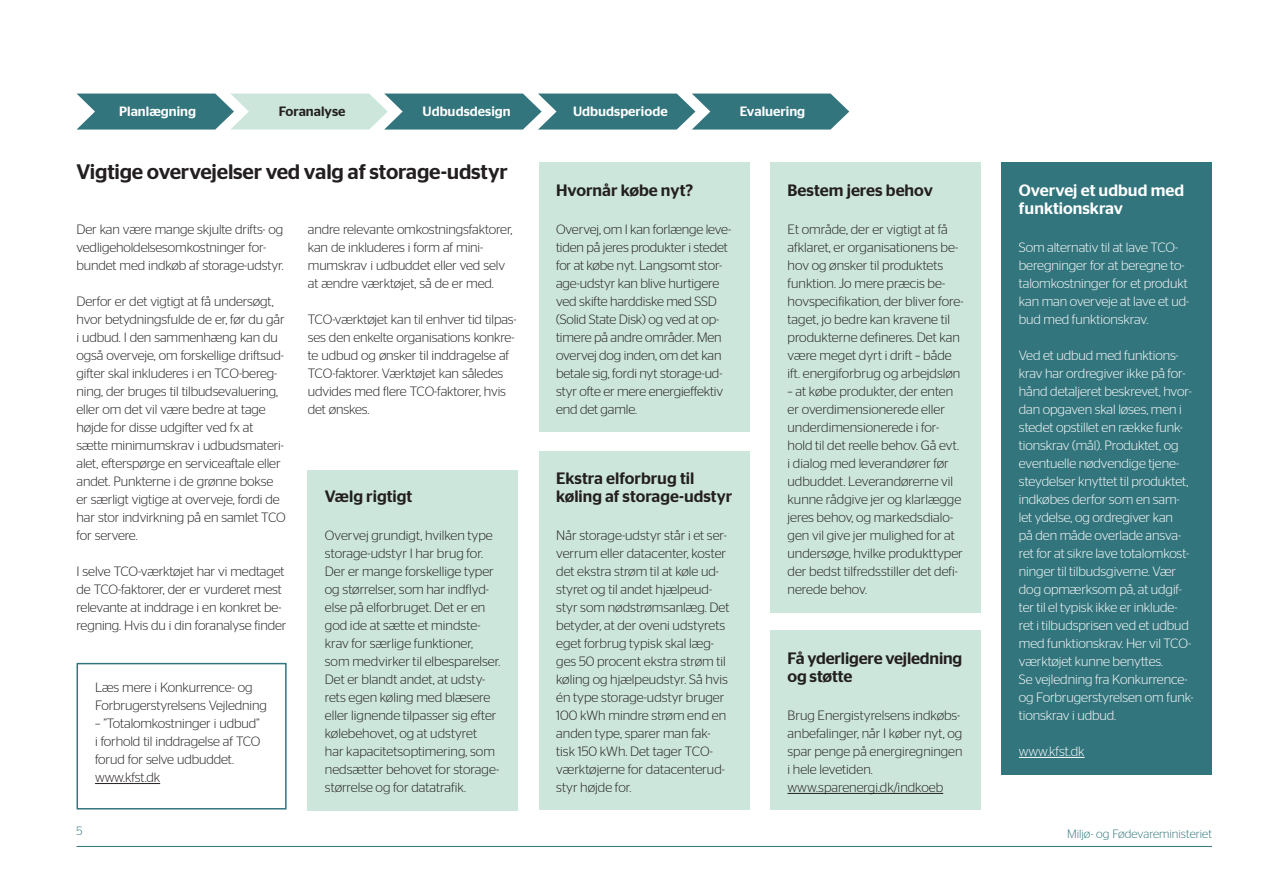
<style>
.page{position:relative;width:1263px;height:893px;background:#fff}
.page>*{position:absolute;margin:0;border:0;box-sizing:border-box;transform-origin:0 0}
.overskrift_2_forside{font:500 21px "Stag Sans";letter-spacing:-.01em;color:#231f20}
.niv2{font:500 16.5px/18px "Stag Sans";color:#231f20}
.niv2-2{font:500 16.5px/18px "Stag Sans";color:#fff}
.Brød{font:300 13.5px/18px "Stag Sans";color:#231f20}
.brød{font:300 13.5px/18px "Stag Sans";letter-spacing:-.01em;color:#231f20}
.Brød-2{font:300 13.5px/18px "Stag Sans";letter-spacing:-.005em;color:#fff}
.blå_mellemrubrik_sto{font:500 13.5px "Stag Sans";color:#fff}
.blå_mellemrubrik_sto-2{font:500 13.5px "Stag Sans";color:#231f20}
.t1{font:300 12px "Stag Sans";color:#33757d}
</style>
<div class="page">
<hr style="left:77px;top:846px;width:1135px;height:1px;background:#33757d">
<div style="left:1002px;top:162px;width:210px;height:612px;background:#33757d"></div>
<hr style="left:1019px;top:757px;width:65px;height:1px;background:#fff">
<div style="left:770px;top:162px;width:211px;height:450px;background:#cce6db"></div>
<div style="left:539px;top:162px;width:210px;height:269px;background:#cce6db"></div>
<div style="left:770px;top:630px;width:211px;height:179px;background:#cce6db"></div>
<hr style="left:787px;top:793px;width:156px;height:1px;background:#231f20">
<div style="left:308px;top:470px;width:210px;height:340px;background:#cce6db"></div>
<div style="left:539px;top:451px;width:210px;height:358px;background:#cce6db"></div>
<svg style="left:77px;top:94px;width:772px;height:36px;background:#65989c"></svg>
<hr style="left:95px;top:783px;width:65px;height:1px;background:#231f20">
<div style="left:77px;top:663px;width:210px;height:146px;border:2px solid #33757d"></div>
<p class="blå_mellemrubrik_sto" style="left:119px;top:103px;width:78px">Planlægning</p>
<p class="blå_mellemrubrik_sto-2" style="left:279px;top:103px;width:68px">Foranalyse</p>
<p class="blå_mellemrubrik_sto" style="left:423px;top:103px;width:90px">Udbudsdesign</p>
<p class="blå_mellemrubrik_sto" style="left:573px;top:103px;width:96px">Udbudsperiode</p>
<p class="blå_mellemrubrik_sto" style="left:740px;top:103px;width:67px">Evaluering</p>
<p class="overskrift_2_forside" style="left:77px;top:159px;width:433px">Vigtige overvejelser ved valg af storage-udstyr</p>
<p class="brød" style="left:77px;top:220px;width:209px">Der kan være mange skjulte drifts- og vedligeholdelsesomkostninger for&shy;bundet med indkøb af storage-udstyr.</p>
<p class="brød" style="left:77px;top:292px;width:210px">Derfor er det vigtigt at få undersøgt, hvor betydningsfulde de er, før du går i udbud. I den sammenhæng kan du også overveje, om forskellige driftsud&shy;gifter skal inkluderes i en TCO-bereg&shy;ning, der bruges til tilbudsevaluering, eller om det vil være bedre at tage højde for disse udgifter ved fx at sætte minimumskrav i udbudsmateri&shy;alet, efterspørge en serviceaftale eller andet. Punkterne i de grønne bokse</p>
<p class="brød" style="left:77px;top:490px;width:211px">er særligt vigtige at overveje, fordi de har stor indvirkning på en samlet TCO for servere.</p>
<p class="brød" style="left:77px;top:562px;width:212px">I selve TCO-værktøjet har vi medtaget de TCO-faktorer, der er vurderet mest relevante at inddrage i en konkret be&shy;regning. Hvis du i din foranalyse finder</p>
<p class="brød" style="left:95px;top:678px;width:173px">Læs mere i Konkurrence- og<br>Forbrugerstyrelsens Vejledning</p>
<p class="brød" style="left:95px;top:714px;width:167px;text-align:justify">– ”Totalomkostninger i udbud” i forhold til inddragelse af TCO forud for selve udbuddet.</p>
<p class="brød" style="left:95px;top:768px;width:67px">www.kfst.dk</p>
<p class="brød" style="left:308px;top:220px;width:206px">andre relevante omkostningsfaktorer, kan de inkluderes i form af mini&shy;mumskrav i udbuddet eller ved selv at ændre værktøjet, så de er med.</p>
<p class="brød" style="left:308px;top:310px;width:210px">TCO-værktøjet kan til enhver tid tilpas&shy;ses den enkelte organisations konkre&shy;te udbud og ønsker til inddragelse af TCO-faktorer. Værktøjet kan således udvides med flere TCO-faktorer, hvis det ønskes.</p>
<p class="niv2" style="left:325px;top:487px;width:89px">Vælg rigtigt</p>
<p class="Brød" style="left:325px;top:526px;width:177px">Overvej grundigt, hvilken type storage-udstyr I har brug for.<br>Der er mange forskellige typer og størrelser, som har indflyd&shy;else på elforbruget. Det er en god ide at sætte et mindste&shy;krav for særlige funktioner, som medvirker til elbesparelser.<br>Det er blandt andet, at udsty&shy;rets egen køling med blæsere eller lignende tilpasser sig efter kølebehovet, og at udstyret<br>har kapacitetsoptimering, som nedsætter behovet for storage-- størrelse og for datatrafik.</p>
<p class="niv2" style="left:556px;top:181px;width:139px">Hvornår købe nyt?</p>
<p class="Brød" style="left:556px;top:220px;width:177px">Overvej, om I kan forlænge leve&shy;tiden på jeres produkter i stedet for at købe nyt. Langsomt stor&shy;age-udstyr kan blive hurtigere ved skifte harddiske med SSD (Solid State Disk) og ved at op&shy;timere på andre områder. Men overvej dog inden, om det kan betale sig, fordi nyt storage-ud&shy;styr ofte er mere energieffektiv end det gamle.</p>
<p class="niv2" style="left:556px;top:469px;width:177px">Ekstra elforbrug til køling af storage-udstyr</p>
<p class="Brød" style="left:556px;top:526px;width:175px">Når storage-udstyr står i et ser&shy;verrum eller datacenter, koster det ekstra strøm til at køle ud&shy;styret og til andet hjælpeud&shy;styr som nødstrømsanlæg. Det betyder, at der oveni udstyrets eget forbrug typisk skal læg&shy;ges 50 procent ekstra strøm til køling og hjælpeudstyr. Så hvis én type storage-udstyr bruger<br>100 kWh mindre strøm end en anden type, sparer man fak&shy;tisk 150 kWh. Det tager TCO&shy;værktøjerne for datacenterud&shy;styr højde for.</p>
<p class="niv2" style="left:787px;top:181px;width:147px">Bestem jeres behov</p>
<p class="Brød" style="left:787px;top:220px;width:178px">Et område, der er vigtigt at få afklaret, er organisationens be&shy;hov og ønsker til produktets funktion. Jo mere præcis be&shy;hovspecifikation, der bliver fore&shy;taget, jo bedre kan kravene til produkterne defineres. Det kan være meget dyrt i drift – både ift. energiforbrug og arbejdsløn</p>
<p class="Brød" style="left:787px;top:382px;width:177px">– at købe produkter, der enten er overdimensionerede eller underdimensionerede i for&shy;hold til det reelle behov. Gå evt. i dialog med leverandører før udbuddet. Leverandørerne vil kunne rådgive jer og klarlægge jeres behov, og markedsdialo&shy;gen vil give jer mulighed for at undersøge, hvilke produkttyper der bedst tilfredsstiller det defi&shy;nerede behov.</p>
<p class="niv2" style="left:787px;top:649px;width:176px">Få yderligere vejledning og støtte</p>
<p class="Brød" style="left:787px;top:706px;width:176px">Brug Energistyrelsens indkøbs&shy;anbefalinger, når I køber nyt, og spar penge på energiregningen i hele levetiden. www.sparenergi.dk/indkoeb</p>
<p class="niv2-2" style="left:1019px;top:181px;width:167px">Overvej et udbud med funktionskrav</p>
<p class="Brød-2" style="left:1019px;top:238px;width:172px">Som alternativ til at lave TCO&shy;beregninger for at beregne to&shy;talomkostninger for et produkt kan man overveje at lave et ud&shy;bud med funktionskrav.</p>
<p class="Brød-2" style="left:1019px;top:346px;width:174px">Ved et udbud med funktions&shy;krav har ordregiver ikke på for&shy;hånd detaljeret beskrevet, hvor&shy;dan opgaven skal løses, men i stedet opstillet en række funk&shy;tionskrav (mål). Produktet, og eventuelle nødvendige tjene&shy;steydelser knyttet til produktet, indkøbes derfor som en sam&shy;let ydelse, og ordregiver kan<br>på den måde overlade ansva&shy;ret for at sikre lave totalomkost&shy;ninger til tilbudsgiverne. Vær dog opmærksom på, at udgif&shy;ter til el typisk ikke er inklude&shy;ret i tilbudsprisen ved et udbud med funktionskrav. Her vil TCO&shy;værktøjet kunne benyttes.</p>
<p class="Brød-2" style="left:1019px;top:670px;width:176px">Se vejledning fra Konkurrence&shy;og Forbrugerstyrelsen om funk&shy;tionskrav i udbud.</p>
<p class="Brød-2" style="left:1019px;top:742px;width:67px">www.kfst.dk</p>
<p class="t1" style="left:77px;top:825px;width:8px">5</p>
<p class="t1" style="left:1067px;top:827px;width:146px">Miljø- og Fødevareministeriet</p>
</div>
